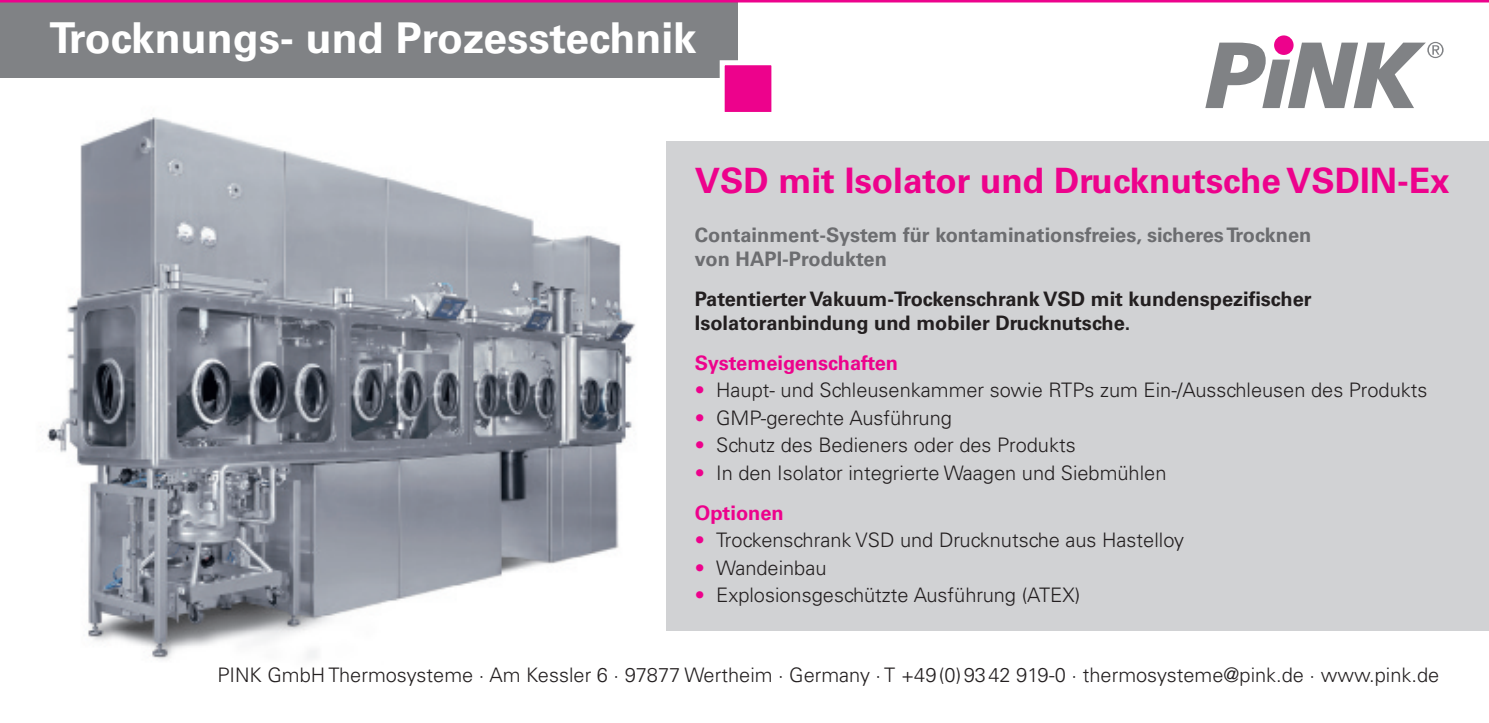
<style>
.page{position:relative;width:1489px;height:723px;background:#fff}
.page>*{position:absolute;margin:0;border:0;box-sizing:border-box;transform-origin:0 0}
.t1{font:700 42.5px "Univers";color:#fff}
.t2{font:700 35px "Univers";color:#ed028c}
.t3{font:300 20px/40px "Univers";color:#231f20}
.t4{font:700 20px/24px "Univers";color:#231f20}
.t5{font:700 20px/24px "Univers";color:#6c6d70}
.t6{font:700 20px "Univers";color:#ed028c}
.s1{color:#ed028c}
.s2{font-weight:700;color:#ed028c}
</style>
<div class="page">
<img style="left:47px;top:32px;width:814px;height:628px">
<svg style="left:1273px;top:35px;width:20px;height:20px"></svg>
<svg style="left:1205px;top:42px;width:238px;height:66px"></svg>
<div style="left:666px;top:142px;width:822px;height:489px;background:#d1d2d4"></div>
<div style="left:0;top:0;width:737px;height:78px;background:#808285"></div>
<div style="left:719px;top:60px;width:57px;height:57px;background:#ed028c;border:5px solid #fff"></div>
<hr style="left:0;top:0;width:1488px;height:3px;background:#ed028c">
<h1 class="t1" style="left:50px;top:13px;width:648px">Trocknungs- und Prozesstechnik</h1>
<h2 class="t2" style="left:694px;top:160px;width:756px">VSD mit Isolator und Drucknutsche VSDIN-Ex</h2>
<p class="t5" style="left:694px;top:223px;width:618px">Containment-System für kontaminationsfreies, sicheres Trocknen von HAPI-Produkten</p>
<p class="t4" style="left:694px;top:287px;width:618px">Patentierter Vakuum-Trockenschrank VSD mit kundenspezifischer<br>Isolatoranbindung und mobiler Drucknutsche.</p>
<p class="t6" style="left:694px;top:351px;width:205px">Systemeigenschaften</p>
<p class="t3" style="left:694px;top:370px;width:734px"><span class="s1">•</span> Haupt- und Schleusenkammer sowie RTPs zum Ein-/Ausschleusen des Produkts</p>
<p class="t3" style="left:694px;top:398px;width:258px"><span class="s1">•</span> GMP-gerechte Ausführung</p>
<p class="t3" style="left:694px;top:425px;width:382px"><span class="s1">•</span> Schutz des Bedieners oder des Produkts</p>
<p class="t3" style="left:694px;top:453px;width:473px"><span class="s1">•</span> In den Isolator integrierte Waagen und Siebmühlen<br><span class="s2">Optionen</span></p>
<p class="t3" style="left:694px;top:520px;width:490px"><span class="s1">•</span> Trockenschrank VSD und Drucknutsche aus Hastelloy</p>
<p class="t3" style="left:694px;top:548px;width:133px"><span class="s1">•</span> Wandeinbau</p>
<p class="t3" style="left:694px;top:575px;width:387px"><span class="s1">•</span> Explosionsgeschützte Ausführung (ATEX)</p>
<p class="t3" style="left:217px;top:655px;width:1223px">PINK GmbH Thermosysteme · Am Kessler 6 · 97877 Wertheim · Germany · T +49(0)9342 919-0 · thermosysteme@pink.de · www.pink.de</p>
</div>
